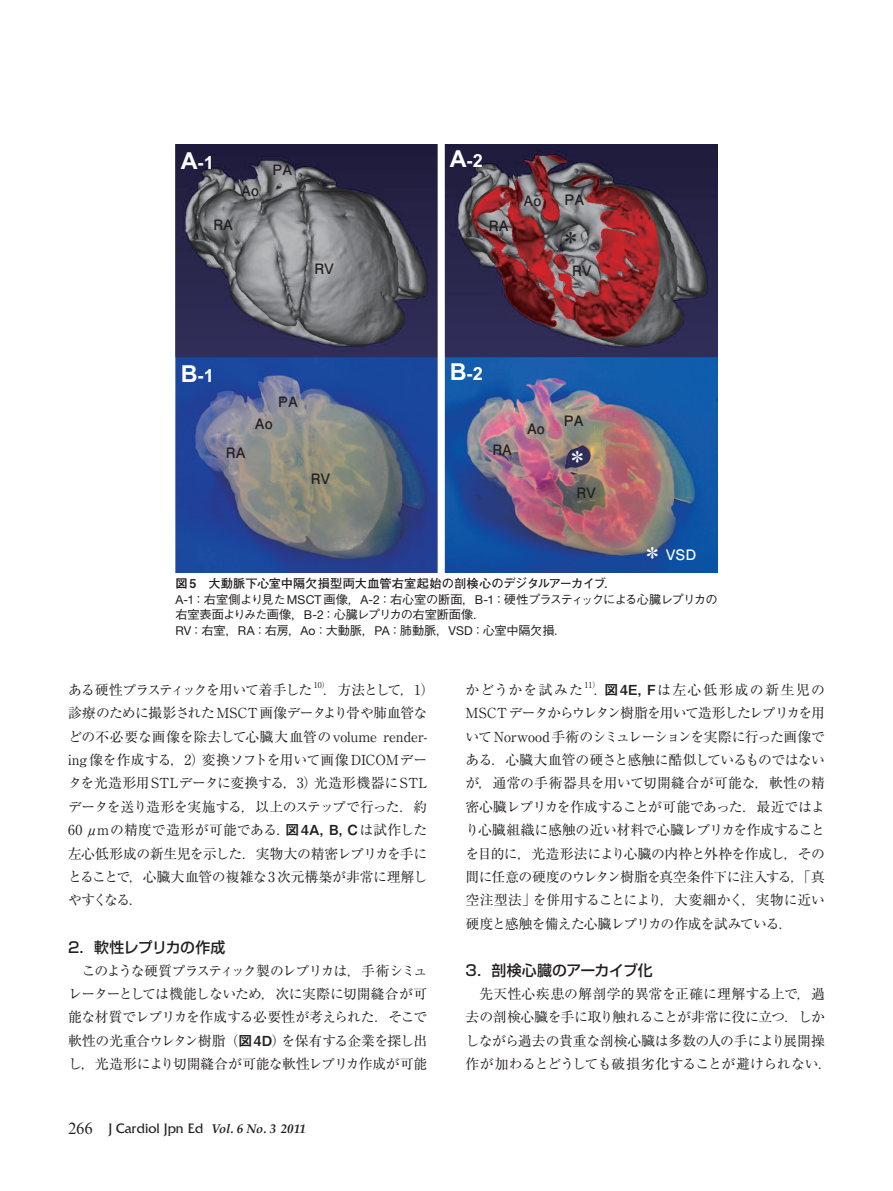
<style>
.page{position:relative;width:893px;height:1191px;background:#fff}
.page>*{position:absolute;margin:0;border:0;box-sizing:border-box;transform-origin:0 0}
.t1{font:700 19.2px "Futo Go B101 Pro";color:#fff}
.t2{font:700 19.2px "Futo Go B101 Pro";color:#231f20}
.t3{font:700 18px "Arial";color:#fff}
.t4{font:500 14.85px "Shin Go Pro";letter-spacing:-.025em;color:#231f20}
.t5{font:700 14.4px "Futo Go B101 Pro";color:#231f20}
.t6{font:14.4px "Friz Quadrata Std";color:#231f20}
.t7{font:700 14.4px "Futo Go B101 Pro";color:#fff}
.t8{font:13.8px/23.4px "Ryumin Pro";letter-spacing:-.02em;color:#231f20;text-align:justify}
.t9{font:13.8px "Ryumin Pro";letter-spacing:-.06em;color:#231f20}
.t10{font:13.8px "Ryumin Pro";letter-spacing:.075em;color:#231f20}
.t11{font:500 12.15px/15.5px "Gothic BBB Pro";letter-spacing:-.035em;color:#231f20}
.t12{font:700 12.15px "Futo Go B101 Pro";letter-spacing:.005em;color:#231f20}
.t13{font:8.1px "Ryumin Pro";color:#231f20}
.s1{font-size:23.4px}
.s2{font-family:"Midashi Go Pro MB31";font-weight:400}
.s3{font-family:"Helvetica Neue LT Std";font-weight:400}
.s4{font-family:"Midashi Go Pro MB31"}
.s5{font-family:"Times New Roman MT Std";font-size:16.5px}
.s6{font-family:"Palatino LT Std";font-weight:700;font-style:italic;font-size:12.75px}
</style>
<div class="page">
<img style="left:175px;top:145px;width:543px;height:427px">
<h2 class="t3" style="left:181px;top:152px;width:34px"><span class="s1">A</span>-1</h2>
<h2 class="t3" style="left:450px;top:150px;width:34px"><span class="s1">A</span>-2</h2>
<p class="t5" style="left:272px;top:158px;width:21px">PA</p>
<p class="t5" style="left:241px;top:179px;width:19px">Ao</p>
<p class="t5" style="left:213px;top:213px;width:21px">RA</p>
<p class="t5" style="left:489px;top:214px;width:21px">RA</p>
<p class="t5" style="left:314px;top:257px;width:21px">RV</p>
<p class="t5" style="left:524px;top:189px;width:19px">Ao</p>
<p class="t5" style="left:565px;top:188px;width:21px">PA</p>
<h1 class="t2" style="left:561px;top:223px;width:21px">＊</h1>
<p class="t5" style="left:572px;top:259px;width:21px">RV</p>
<h2 class="t3" style="left:181px;top:364px;width:34px"><span class="s1">B</span>-1</h2>
<h2 class="t3" style="left:450px;top:363px;width:34px"><span class="s1">B</span>-2</h2>
<p class="t5" style="left:278px;top:390px;width:21px">PA</p>
<p class="t5" style="left:255px;top:412px;width:19px">Ao</p>
<p class="t5" style="left:226px;top:441px;width:21px">RA</p>
<p class="t5" style="left:492px;top:438px;width:21px">RA</p>
<p class="t5" style="left:311px;top:467px;width:21px">RV</p>
<p class="t5" style="left:527px;top:416px;width:19px">Ao</p>
<p class="t5" style="left:564px;top:409px;width:21px">PA</p>
<h1 class="t1" style="left:568px;top:441px;width:21px">＊</h1>
<p class="t5" style="left:576px;top:481px;width:21px">RV</p>
<h1 class="t1" style="left:643px;top:537px;width:21px">＊</h1>
<p class="t7" style="left:666px;top:543px;width:32px">VSD</p>
<p class="t12" style="left:175px;top:574px;width:443px"><span class="s2">図 5　</span>大動脈下心室中隔欠損型両大血管右室起始の剖検心のデジタルアーカイブ．</p>
<p class="t11" style="left:175px;top:590px;width:544px"><span class="s3">A-1</span>：右室側より見た<span class="s3">MSCT</span> 画像，<span class="s3">A-2</span>：右心室の断面，<span class="s3">B-1</span>：硬性プラスティックによる心臓レプリカの右室表面よりみた画像，<span class="s3">B-2</span>：心臓レプリカの右室断面像．<br><span class="s3">RV</span>：右室，<span class="s3">RA</span>：右房，<span class="s3">Ao</span>：大動脈，<span class="s3">PA</span>：肺動脈，<span class="s3">VSD</span>：心室中隔欠損．</p>
<p class="t9" style="left:68px;top:679px;width:246px">ある硬性プラスティックを用いて着手した</p>
<p class="t13" style="left:314px;top:678px;width:17px">10）</p>
<p class="t8" style="left:68px;top:677px;width:368px;text-align:left;text-indent:255px">．方法として，1）診療のために撮影されたMSCT画像データより骨や肺血管などの不必要な画像を除去して心臓大血管のvolume render&shy;ing像を作成する，2）変換ソフトを用いて画像 DICOMデータを光造形用STLデータに変換する，3）光造形機器にSTLデータを送り造形を実施する，以上のステップで行った．約<br>60 μmの精度で造形が可能である．<span class="s4">図 4A，B，C</span>は試作した左心低形成の新生児を示した．実物大の精密レプリカを手にとることで，心臓大血管の複雑な3次元構築が非常に理解しやすくなる．</p>
<p class="t4" style="left:68px;top:934px;width:159px">2．軟性レプリカの作成</p>
<p class="t8" style="left:68px;top:957px;width:361px;text-indent:14px">このような硬質プラスティック製のレプリカは，手術シミュレーターとしては機能しないため，次に実際に切開縫合が可能な材質でレプリカを作成する必要性が考えられた．そこで軟性の光重合ウレタン樹脂（<span class="s4">図 4D</span>）を保有する企業を探し出し，光造形により切開縫合が可能な軟性レプリカ作成が可能</p>
<p class="t6" style="left:68px;top:1120px;width:239px"><span class="s5">266</span> J Cardiol Jpn Ed <span class="s6">Vol. 6 No. 3 2011</span></p>
<p class="t10" style="left:466px;top:679px;width:119px">かどうかを試みた</p>
<p class="t13" style="left:584px;top:678px;width:17px">11）</p>
<p class="t8" style="left:466px;top:677px;width:361px;text-indent:128px">．<span class="s4">図4E，F</span>は左心低形成の新生児のMSCT データからウレタン樹脂を用いて造形したレプリカを用いてNorwood手術のシミュレーションを実際に行った画像である．心臓大血管の硬さと感触に酷似しているものではないが，通常の手術器具を用いて切開縫合が可能な，軟性の精密心臓レプリカを作成することが可能であった．最近ではより心臓組織に感触の近い材料で心臓レプリカを作成することを目的に，光造形法により心臓の内枠と外枠を作成し，その間に任意の硬度のウレタン樹脂を真空条件下に注入する，「真空注型法」を併用することにより，大変細かく，実物に近い硬度と感触を備えた心臓レプリカの作成を試みている．</p>
<p class="t4" style="left:466px;top:958px;width:189px">3．剖検心臓のアーカイブ化</p>
<p class="t8" style="left:466px;top:981px;width:368px;text-align:center">先天性心疾患の解剖学的異常を正確に理解する上で，過<br>去の剖検心臓を手に取り触れることが非常に役に立つ．しかしながら過去の貴重な剖検心臓は多数の人の手により展開操作が加わるとどうしても破損劣化することが避けられない．</p>
</div>
